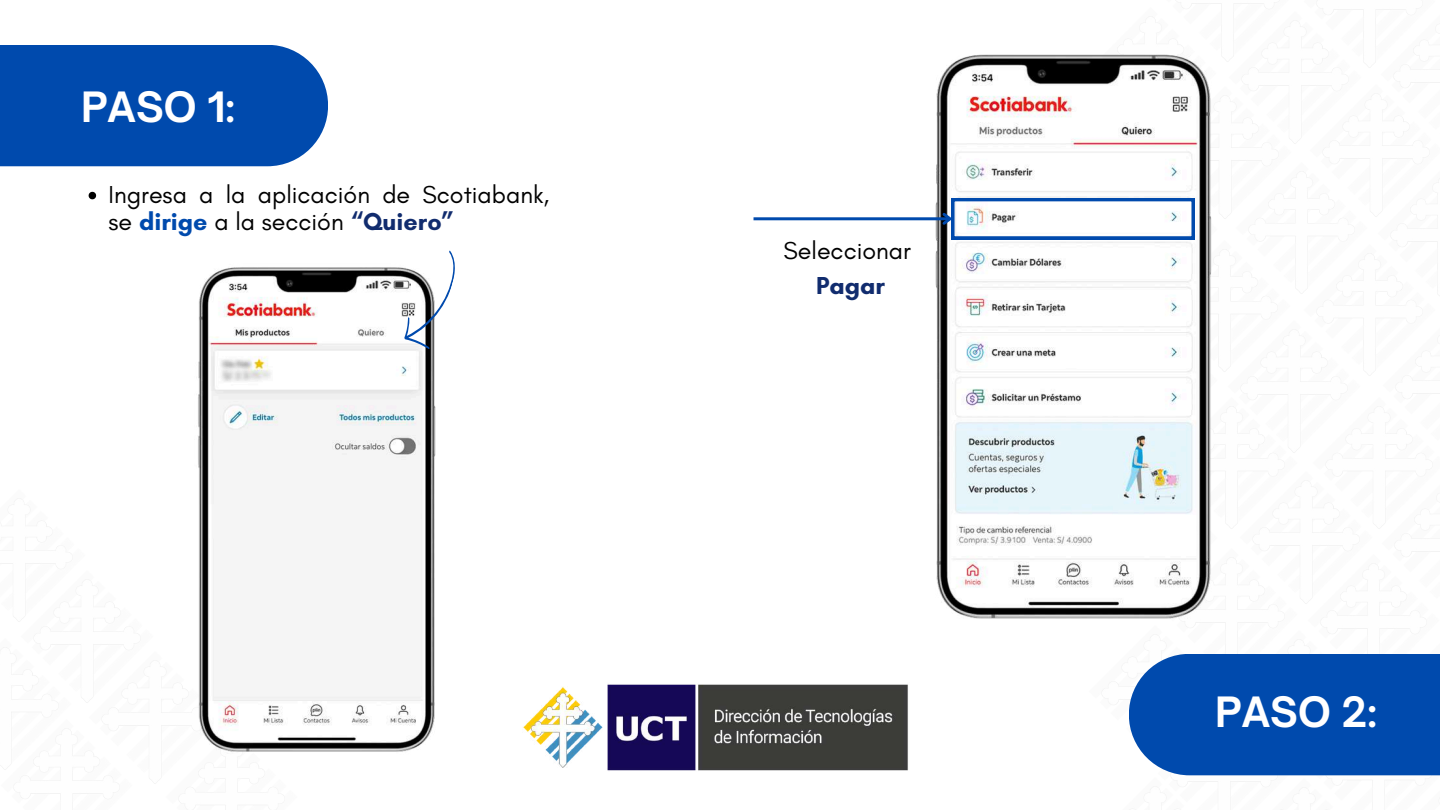
<style>
.page{position:relative;width:1440px;height:810px;background:#fff}
.page>*{position:absolute;margin:0;border:0;box-sizing:border-box;transform-origin:0 0}
.t1{font:700 40px "Open Sauce One";color:#fff}
.t2{font:25px/27px "Glacial Indifference";color:#000}
.t3{font:700 25px "Glacial Indifference";color:#112c6e}
.s1{font-weight:700;color:#004aad}
.s2{font-weight:700;color:#112c6e}
</style>
<div class="page">
<img style="left:1301px;top:8px;width:77px;height:61px">
<img style="left:1184px;top:775px;width:107px;height:7px">
<div style="left:0;top:45px;width:328px;height:121px;background:#004aad"></div>
<div style="left:1129px;top:654px;width:311px;height:121px;background:#004aad"></div>
<img style="left:86px;top:650px;width:104px;height:135px">
<img style="left:163px;top:729px;width:101px;height:77px">
<img style="left:0;top:501px;width:86px;height:122px">
<img style="left:190px;top:267px;width:246px;height:492px">
<svg style="left:401px;top:250px;width:54px;height:100px"></svg>
<img style="left:926px;top:44px;width:294px;height:583px">
<svg style="left:89px;top:192px;width:7px;height:7px"></svg>
<hr style="left:754px;top:217px;width:196px;height:3px;background:#004aad">
<svg style="left:940px;top:198px;width:255px;height:41px"></svg>
<img style="left:523px;top:684px;width:385px;height:87px">
<h1 class="t1" style="left:81px;top:82px;width:156px">PASO 1:</h1>
<p class="t2" style="left:109px;top:181px;width:442px">Ingresa a la aplicación de Scotiabank, se <span class="s1">dirige</span> a la sección <span class="s2">“Quiero”</span></p>
<p class="t2" style="left:784px;top:237px;width:129px">Seleccionar</p>
<p class="t3" style="left:816px;top:270px;width:71px">Pagar</p>
<h1 class="t1" style="left:1215px;top:687px;width:163px">PASO 2:</h1>
</div>
